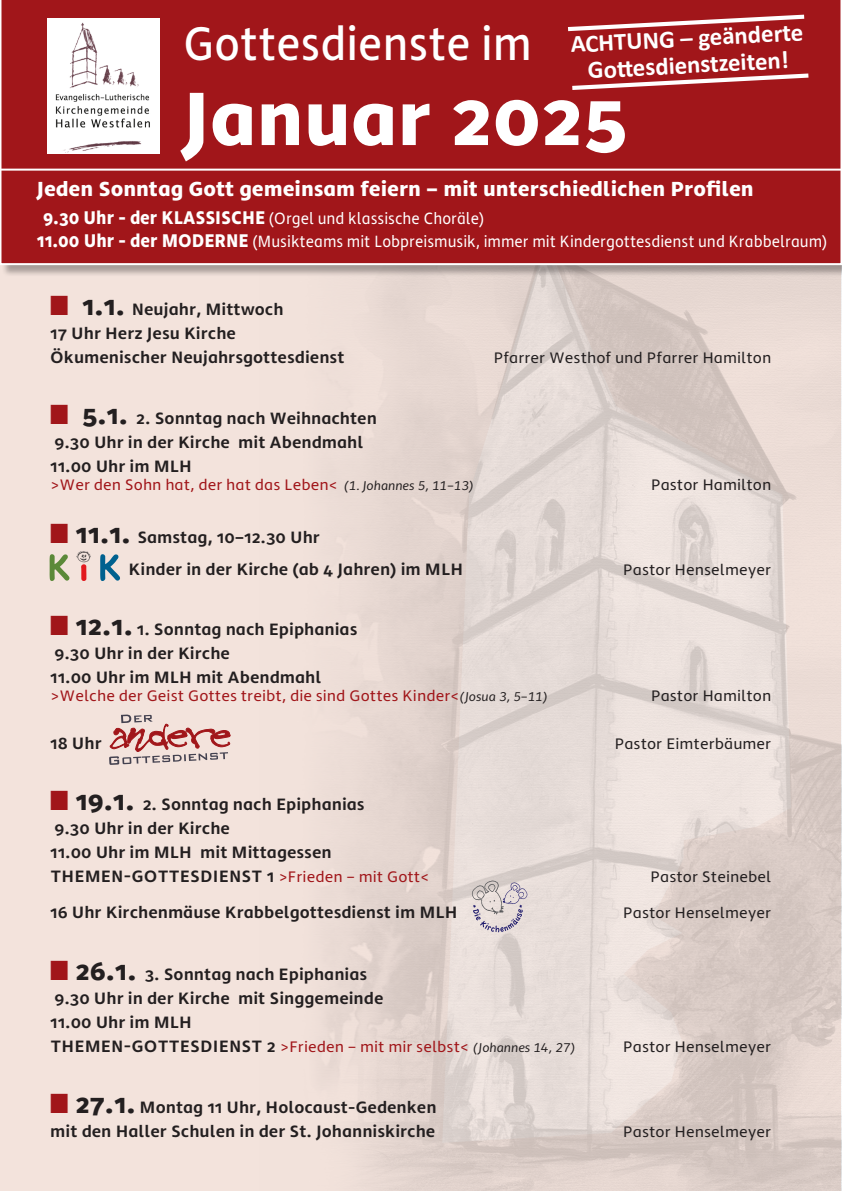
<style>
.page{position:relative;width:842px;height:1191px;background:#fff}
.page>*{position:absolute;margin:0;border:0;box-sizing:border-box;transform-origin:0 0}
.t1{font:900 74px "Appeltje";color:#fff}
.t2{font:500 46.2px "Appeltje";color:#fff;scale:.9 1}
.t3{font:700 24.8px/26.9px "Calibri";color:#fff;text-align:center}
.t4{font:900 20px "Appeltje";color:#fff}
.t5{font:700 16.2px/24px "Appeltje";color:#231f20}
.t6{font:16px/23px "Appeltje";color:#fff;scale:.9 1}
.t7{font:15px "Appeltje";color:#a1161a}
.t8{font:15px "Appeltje";color:#231f20}
.s1{font-weight:900;font-size:18px}
.s2{color:#a1161a}
.s3{font-weight:900;font-size:25.6px}
.s4{font-style:italic;font-size:12.5px;color:#231f20}
.s5{font-weight:700;font-size:16.2px;color:#231f20}
</style>
<div class="page">
<div style="left:0;top:159px;width:841px;height:1031px;background:#f3e3dc"></div>
<img style="left:259px;top:277px;width:583px;height:914px">
<div style="left:1px;top:0;width:841px;height:277px;background:#231f20;opacity:.36"></div>
<div style="left:0;top:0;width:842px;height:265px;background:#a1161a"></div>
<div style="left:47px;top:19px;width:113px;height:135px;background:#fff"></div>
<img style="left:55px;top:22px;width:95px;height:131px">
<svg style="left:564px;top:12px;width:244px;height:21px"></svg>
<svg style="left:568px;top:71px;width:245px;height:21px;background:#b24245"></svg>
<hr style="left:0;top:169px;width:842px;height:2px;background:#fff">
<svg style="left:100px;top:554px;width:20px;height:27px"></svg>
<img style="left:76px;top:551px;width:15px;height:12px">
<svg style="left:50px;top:554px;width:19px;height:27px"></svg>
<svg style="left:81px;top:564px;width:5px;height:17px"></svg>
<svg style="left:472px;top:880px;width:55px;height:52px"></svg>
<svg style="left:109px;top:714px;width:122px;height:51px"></svg>
<h2 class="t2" style="left:183px;top:13px;width:389px">Gottesdienste im</h2>
<h1 class="t1" style="left:183px;top:69px;width:446px">Januar 2025</h1>
<h3 class="t3" style="left:570px;top:29px;width:234px;rotate:-3deg">ACHTUNG – geänderte<br>Gott esdienstzeiten!</h3>
<p class="t4" style="left:37px;top:175px;width:718px">Jeden Sonntag Gott gemeinsam feiern – mit unterschiedlichen Profilen</p>
<p class="t6" style="left:37px;top:207px;width:880px;text-indent:6px"><span class="s1">9.30 Uhr - der KLASSISCHE</span> (Orgel und klassische Choräle)<br><span class="s1">11.00 Uhr - der MODERNE</span> (Musikteams mit Lobpreismusik, immer mit Kindergottesdienst und Krabbelraum)</p>
<p class="t5" style="left:50px;top:297px;width:296px"><span class="s2">■</span> <span class="s3">1.1.</span> Neujahr, Mittwoch<br>17 Uhr Herz Jesu Kirche<br>Ökumenischer Neujahrsgottesdienst</p>
<p class="t8" style="left:493px;top:347px;width:280px">Pfarrer Westhof und Pfarrer Hamilton</p>
<p class="t5" style="left:50px;top:406px;width:328px"><span class="s2">■</span> <span class="s3">5.1.</span> 2. Sonntag nach Weihnachten<br>9.30 Uhr in der Kirche mit Abendmahl<br>11.00 Uhr im MLH</p>
<p class="t7" style="left:50px;top:475px;width:425px">&gt;Wer den Sohn hat, der hat das Leben&lt; <span class="s4">(1. Johannes 5, 11–13)</span></p>
<p class="t8" style="left:651px;top:475px;width:122px">Pastor Hamilton</p>
<p class="t5" style="left:129px;top:521px;width:336px;line-height:32px;text-indent:-78px"><span class="s2">■</span> <span class="s3">11.1.</span> Samstag, 10–12.30 Uhr<br>Kinder in der Kirche (ab 4 Jahren) im MLH</p>
<p class="t8" style="left:623px;top:559px;width:150px">Pastor Henselmeyer</p>
<p class="t5" style="left:50px;top:617px;width:309px"><span class="s2">■</span> <span class="s3">12.1.</span> 1. Sonntag nach Epiphanias<br>9.30 Uhr in der Kirche<br>11.00 Uhr im MLH mit Abendmahl</p>
<p class="t7" style="left:50px;top:685px;width:498px">&gt;Welche der Geist Gottes treibt, die sind Gottes Kinder&lt;<span class="s4">(Josua 3, 5–11)</span></p>
<p class="t8" style="left:651px;top:685px;width:122px">Pastor Hamilton</p>
<p class="t5" style="left:50px;top:731px;width:53px">18 Uhr</p>
<p class="t8" style="left:614px;top:733px;width:158px">Pastor Eimterbäumer</p>
<p class="t5" style="left:50px;top:792px;width:316px"><span class="s2">■</span> <span class="s3">19.1.</span> 2. Sonntag nach Epiphanias<br>9.30 Uhr in der Kirche<br>11.00 Uhr im MLH mit Mittagessen<br>Themen</p>
<p class="t5" style="left:124px;top:864px;width:46px">-Gottes</p>
<p class="t5" style="left:200px;top:864px;width:30px">dienst</p>
<p class="t7" style="left:267px;top:867px;width:164px"><span class="s5">1</span> &gt;Frieden – mit Gott&lt;</p>
<p class="t8" style="left:650px;top:867px;width:123px">Pastor Steinebel</p>
<p class="t5" style="left:50px;top:900px;width:409px">16 Uhr Kirchenmäuse Krabbelgottesdienst im MLH</p>
<p class="t8" style="left:623px;top:903px;width:150px">Pastor Henselmeyer</p>
<p class="t5" style="left:50px;top:962px;width:335px"><span class="s2">■</span> <span class="s3">26.1.</span> 3. Sonntag nach Epiphanias<br>9.30 Uhr in der Kirche mit Singgemeinde<br>11.00 Uhr im MLH<br>Themen</p>
<p class="t5" style="left:124px;top:1034px;width:46px">-Gottes</p>
<p class="t5" style="left:200px;top:1034px;width:30px">dienst</p>
<p class="t7" style="left:267px;top:1036px;width:310px"><span class="s5">2</span> &gt;Frieden – mit mir selbst&lt; <span class="s4">(Johannes 14, 27)</span></p>
<p class="t8" style="left:623px;top:1036px;width:150px">Pastor Henselmeyer</p>
<p class="t5" style="left:50px;top:1095px;width:388px"><span class="s2">■</span> <span class="s3">27.1.</span> Montag 11 Uhr, Holocaust-Gedenken mit den Haller Schulen in der St. Johanniskirche</p>
<p class="t8" style="left:623px;top:1122px;width:150px">Pastor Henselmeyer</p>
</div>
